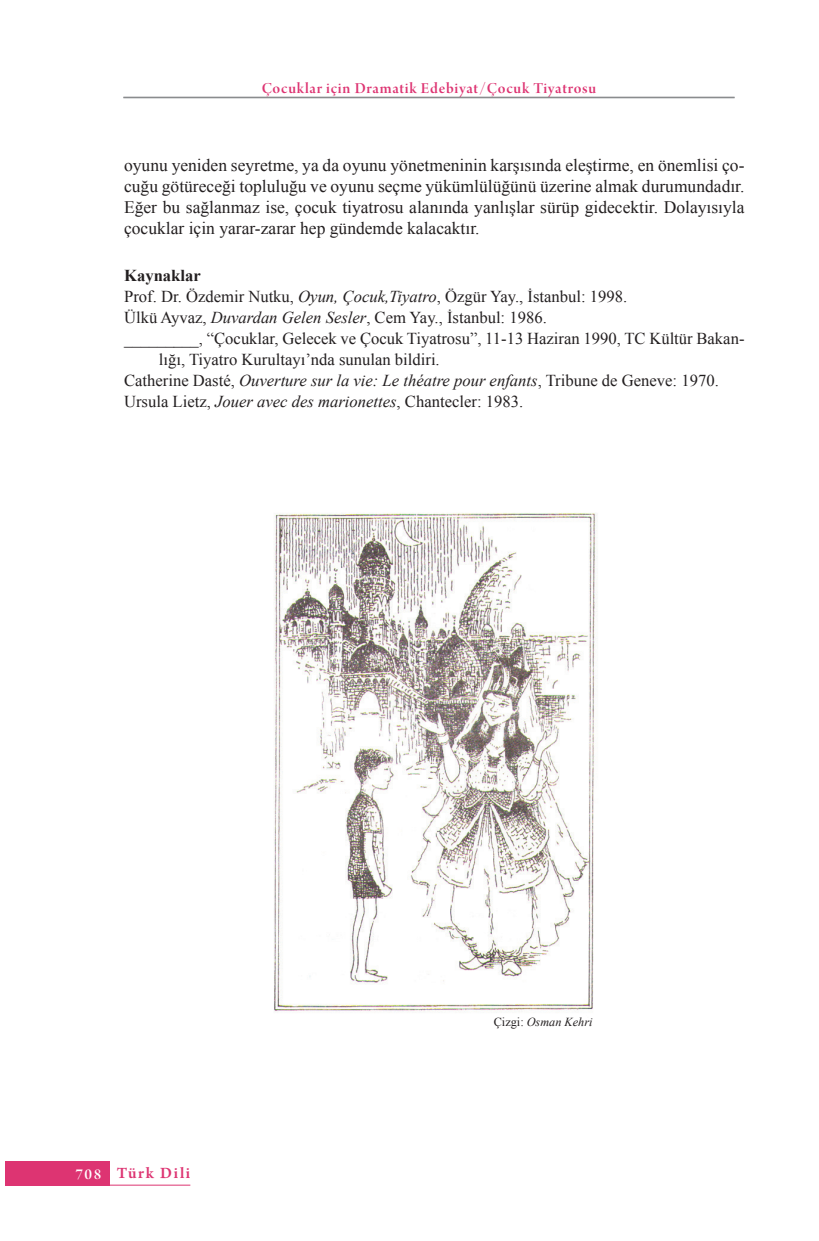
<style>
.page{position:relative;width:819px;height:1241px;background:#fff}
.page>*{position:absolute;margin:0;border:0;box-sizing:border-box;transform-origin:0 0}
.t1{font:17.5px/21px "Times New Roman";color:#231f20;text-align:justify}
.t2{font:16.62px/21px "Times New Roman";color:#231f20}
.t3{font:italic 16.62px "Times New Roman";color:#231f20}
.t4{font:600 16.62px "Arno Pro";letter-spacing:.1em;color:#dd3472}
.t5{font:700 16.62px "Times New Roman";color:#231f20}
.t6{font:16.1px "Arno Pro Smbd Display";letter-spacing:.045em;color:#dd3472}
.t7{font:italic 12.25px "Times New Roman";color:#231f20}
.s1{font-style:italic}
.s2{font-style:normal}
.s3{font-family:"Arno Pro Smbd Display";font-weight:400;font-size:16.1px;color:#fff}
</style>
<div class="page">
<hr style="left:123px;top:97px;width:611px;height:1px;background:#808285">
<div style="left:5px;top:1160px;width:104px;height:25px;background:#dd3472"></div>
<hr style="left:109px;top:1184px;width:81px;height:1px;background:#dd3472">
<img style="left:274px;top:513px;width:324px;height:500px">
<p class="t6" style="left:262px;top:79px;width:336px">Çocuklar için Dramatik Edebiyat/Çocuk Tiyatrosu</p>
<p class="t1" style="left:124px;top:154px;width:622px">oyunu yeniden seyretme, ya da oyunu yönetmeninin karşısında eleştirme, en önemlisi ço&shy;cuğu götüreceği topluluğu ve oyunu seçme yükümlülüğünü üzerine almak durumundadır.<br>Eğer bu sağlanmaz ise, çocuk tiyatrosu alanında yanlışlar sürüp gidecektir. Dolayısıyla çocuklar için yarar-zarar hep gündemde kalacaktır.</p>
<p class="t5" style="left:124px;top:264px;width:78px">Kaynaklar</p>
<p class="t2" style="left:124px;top:286px;width:505px">Prof. Dr. Özdemir Nutku, <span class="s1">Oyun, Çocuk,Tiyatro</span>, Özgür Yay., İstanbul: 1998.</p>
<p class="t2" style="left:124px;top:307px;width:424px">Ülkü Ayvaz, <span class="s1">Duvardan Gelen Sesler</span>, Cem Yay., İstanbul: 1986.</p>
<p class="t2" style="left:159px;top:328px;width:587px;text-indent:-35px">_________, “Çocuklar, Gelecek ve Çocuk Tiyatrosu”, 11-13 Haziran 1990, TC Kültür Bakan&shy;lığı, Tiyatro Kurultayı’nda sunulan bildiri.</p>
<p class="t3" style="left:124px;top:369px;width:596px"><span class="s2">Catherine Dasté,</span> Ouverture sur la vie: Le théatre pour enfants<span class="s2">, Tribune de Geneve: 1970.</span></p>
<p class="t2" style="left:124px;top:391px;width:400px">Ursula Lietz, <span class="s1">Jouer avec des marionettes</span>, Chantecler: 1983.</p>
<p class="t4" style="left:75px;top:1163px;width:116px"><span class="s3">708</span> Türk Dili</p>
<p class="t7" style="left:493px;top:1012px;width:100px"><span class="s2">Çizgi:</span> Osman Kehri</p>
</div>
